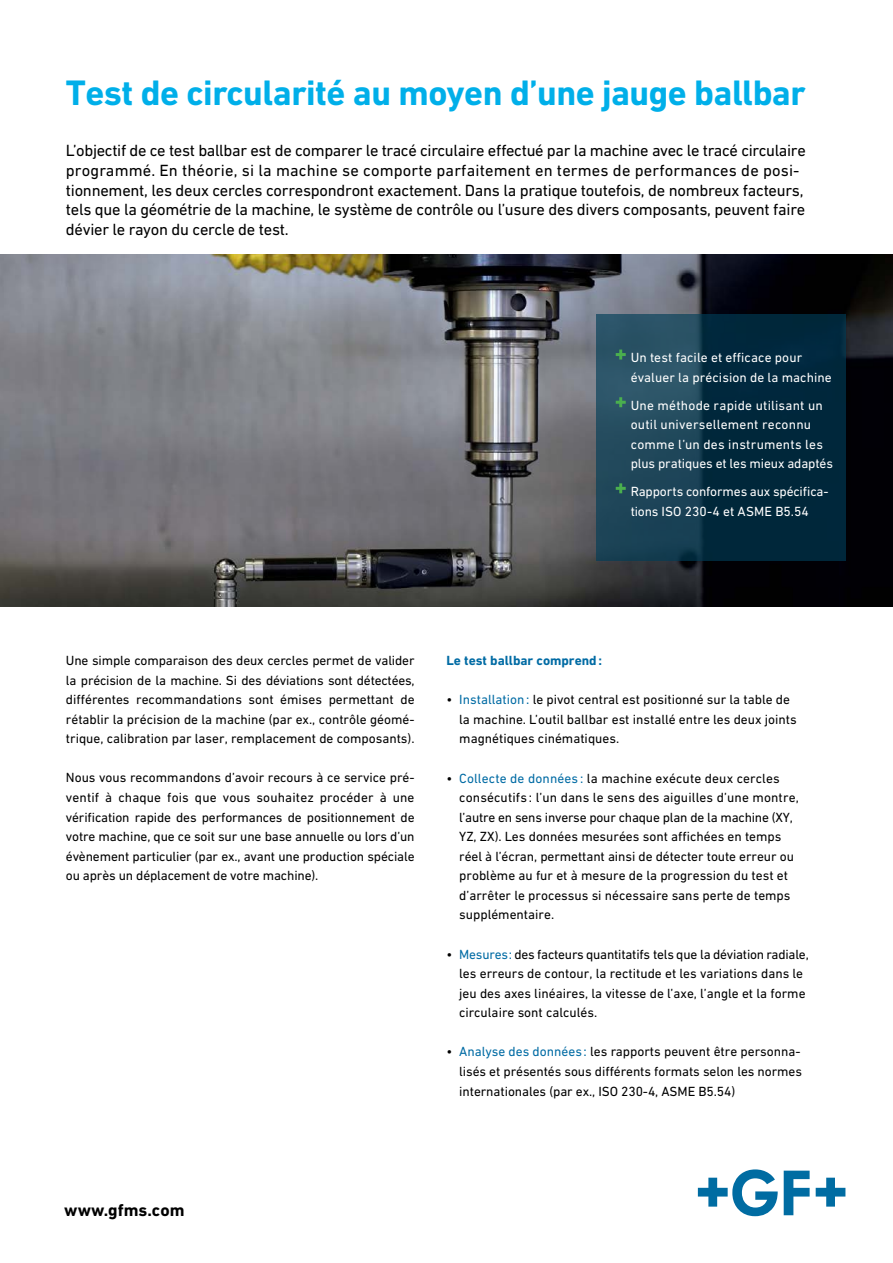
<style>
.page{position:relative;width:893px;height:1263px;background:#fff}
.page>*{position:absolute;margin:0;border:0;box-sizing:border-box;transform-origin:0 0}
.t1{font:700 36px "DIN Next W1 G";letter-spacing:-.015em;color:#00afe9}
.t2{font:700 17.55px "DIN Next W1 G";color:#000}
.t3{font:16.5px/19.5px "DIN Next W1 G";letter-spacing:-.015em;color:#000}
.t4{font:13.5px/19.5px "DIN Next W1 G";color:#000;text-align:justify}
.t5{font:13.5px/19.5px "DIN Next W1 G";letter-spacing:.01em;color:#fff}
.t6{font:13.5px/19.5px "DIN Next W1 G";letter-spacing:-.01em;color:#fff}
.t7{font:700 13.5px "DIN Next W1 G";color:#006ba4}
.s1{color:#006ba4}
</style>
<div class="page">
<svg style="left:698px;top:1169px;width:80px;height:47px"></svg>
<svg style="left:784px;top:1170px;width:26px;height:45px"></svg>
<svg style="left:816px;top:1178px;width:29px;height:28px"></svg>
<img style="left:0;top:254px;width:893px;height:352px">
<svg style="left:597px;top:315px;width:249px;height:246px;background:#0e3649"></svg>
<svg style="left:616px;top:350px;width:10px;height:10px"></svg>
<svg style="left:616px;top:397px;width:10px;height:10px"></svg>
<svg style="left:616px;top:483px;width:10px;height:10px"></svg>
<h1 class="t1" style="left:66px;top:72px;width:741px">Test de circularité au moyen d’une jauge ballbar</h1>
<p class="t3" style="left:66px;top:141px;width:741px">L’objectif de ce test ballbar est de comparer le tracé circulaire effectué par la machine avec le tracé circulaire programmé. En théorie, si la machine se comporte parfaitement en termes de performances de posi&shy;tionnement, les deux cercles correspondront exactement. Dans la pratique toutefois, de nombreux facteurs, tels que la géométrie de la machine, le système de contrôle ou l’usure des divers composants, peuvent faire dévier le rayon du cercle de test.</p>
<p class="t5" style="left:631px;top:348px;width:203px">Un test facile et efficace pour évaluer la précision de la machine</p>
<p class="t5" style="left:631px;top:395px;width:204px">Une méthode rapide utilisant un outil universellement reconnu comme l’un des instruments les plus pratiques et les mieux adaptés</p>
<p class="t6" style="left:631px;top:482px;width:199px">Rapports conformes aux spécifica&shy;tions ISO 230-4 et ASME B5.54</p>
<p class="t4" style="left:66px;top:651px;width:350px">Une simple comparaison des deux cercles permet de valider la précision de la machine. Si des déviations sont détectées, différentes recommandations sont émises permettant de rétablir la précision de la machine (par ex., contrôle géomé&shy;trique, calibration par laser, remplacement de composants).</p>
<p class="t4" style="left:66px;top:768px;width:350px">Nous vous recommandons d’avoir recours à ce service pré&shy;ventif à chaque fois que vous souhaitez procéder à une vérification rapide des performances de positionnement de votre machine, que ce soit sur une base annuelle ou lors d’un évènement particulier (par ex., avant une production spéciale ou après un déplacement de votre machine).</p>
<p class="t7" style="left:446px;top:653px;width:157px">Le test ballbar comprend:</p>
<p class="t4" style="left:459px;top:690px;width:339px;text-align:left;text-indent:-13px">• <span class="s1">Installation:</span> le pivot central est positionné sur la table de la machine. L’outil ballbar est installé entre les deux joints magnétiques cinématiques.</p>
<p class="t4" style="left:459px;top:768px;width:341px;text-align:left;text-indent:-13px">• <span class="s1">Collecte de données :</span> la machine exécute deux cercles consécutifs : l’un dans le sens des aiguilles d’une montre, l’autre en sens inverse pour chaque plan de la machine (XY, YZ, ZX). Les données mesurées sont affichées en temps réel à l’écran, permettant ainsi de détecter toute erreur ou problème au fur et à mesure de la progression du test et d’arrêter le processus si nécessaire sans perte de temps supplémentaire.</p>
<p class="t4" style="left:459px;top:944px;width:351px;text-align:left;text-indent:-13px">• <span class="s1">Mesures:</span> des facteurs quantitatifs tels que la déviation radiale, les erreurs de contour, la rectitude et les variations dans le jeu des axes linéaires, la vitesse de l’axe, l’angle et la forme circulaire sont calculés.</p>
<p class="t4" style="left:459px;top:1042px;width:344px;text-indent:-13px">• <span class="s1">Analyse des données :</span> les rapports peuvent être personna&shy;lisés et présentés sous différents formats selon les normes internationales (par ex., ISO 230-4, ASME B5.54)</p>
<p class="t2" style="left:64px;top:1200px;width:122px">www.gfms.com</p>
</div>
